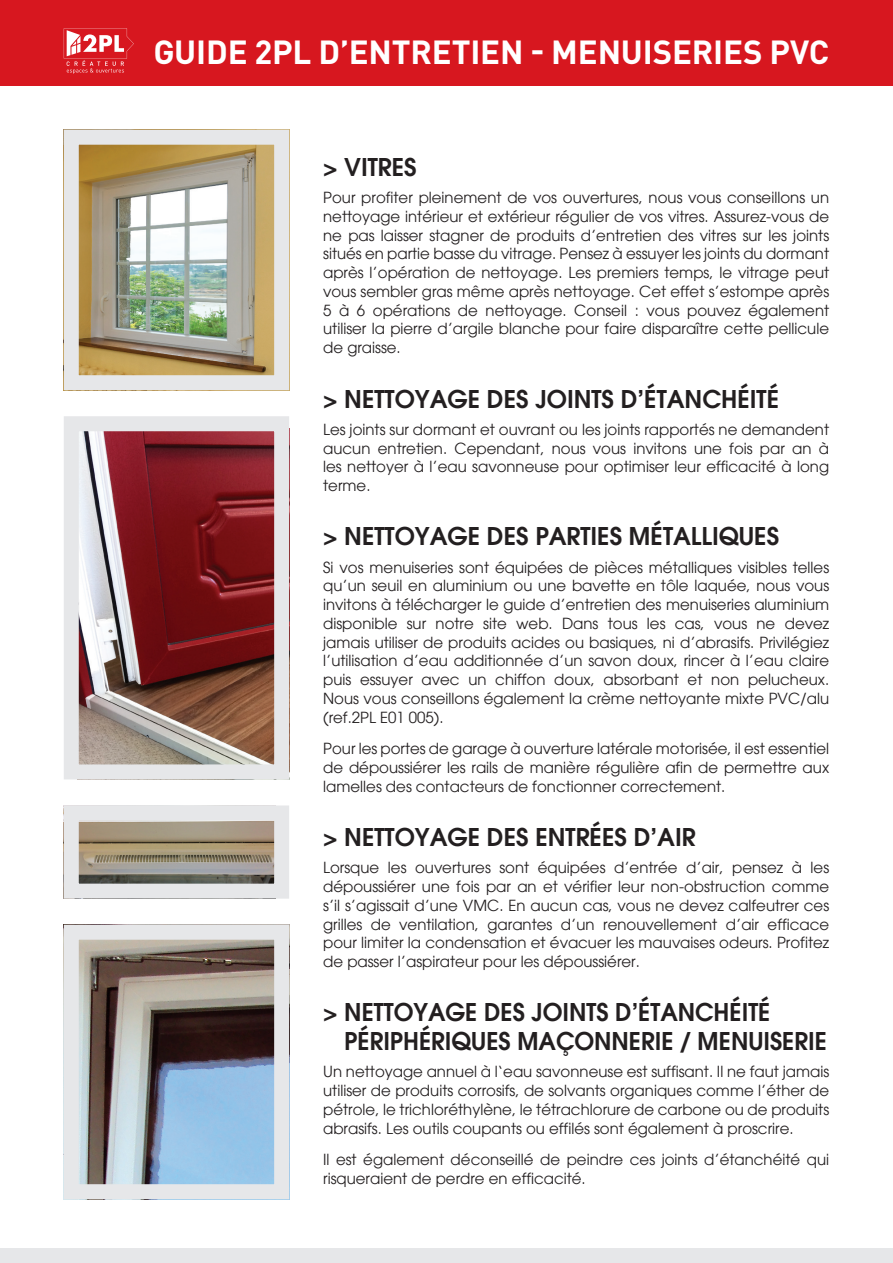
<style>
.page{position:relative;width:893px;height:1263px;background:#fff}
.page>*{position:absolute;margin:0;border:0;box-sizing:border-box;transform-origin:0 0}
.t1{font:700 33px "DIN Pro";letter-spacing:-.005em;color:#fff}
.t2{font:600 24px/28.8px "Avant Garde";color:#231f20}
.t3{font:15px/18.8px "Avant Garde";color:#231f20;text-align:justify}
</style>
<div class="page">
<img style="left:80px;top:146px;width:193px;height:228px">
<div style="left:64px;top:130px;width:225px;height:260px;border:15px solid #e6e7e9"></div>
<img style="left:80px;top:821px;width:193px;height:62px">
<div style="left:64px;top:805px;width:225px;height:94px;border:15px solid #e6e7e9"></div>
<img style="left:80px;top:432px;width:193px;height:331px">
<div style="left:64px;top:416px;width:225px;height:363px;border:15px solid #e6e7e9"></div>
<img style="left:80px;top:941px;width:193px;height:242px">
<div style="left:64px;top:925px;width:225px;height:274px;border:15px solid #e6e7e9"></div>
<div style="left:0;top:1248px;width:893px;height:15px;background:#e6e7e9"></div>
<div style="left:0;top:0;width:893px;height:85px;background:#d7171f"></div>
<svg style="left:64px;top:28px;width:70px;height:46px"></svg>
<h1 class="t1" style="left:153px;top:29px;width:677px">GUIDE 2PL D’ENTRETIEN - MENUISERIES PVC</h1>
<h2 class="t2" style="left:323px;top:152px;width:95px">&gt; VITRES</h2>
<p class="t3" style="left:323px;top:188px;width:508px">Pour profiter pleinement de vos ouvertures, nous vous conseillons un nettoyage intérieur et extérieur régulier de vos vitres. Assurez-vous de ne pas laisser stagner de produits d’entretien des vitres sur les joints situés en partie basse du vitrage. Pensez à essuyer les joints du dormant après l’opération de nettoyage. Les premiers temps, le vitrage peut vous sembler gras même après nettoyage. Cet effet s’estompe après 5 à 6 opérations de nettoyage. Conseil : vous pouvez également utiliser la pierre d’argile blanche pour faire disparaître cette pellicule de graisse.</p>
<h2 class="t2" style="left:323px;top:384px;width:457px">&gt; NETTOYAGE DES JOINTS D’ÉTANCHÉITÉ</h2>
<p class="t3" style="left:323px;top:420px;width:507px">Les joints sur dormant et ouvrant ou les joints rapportés ne demandent aucun entretien. Cependant, nous vous invitons une fois par an à les nettoyer à l’eau savonneuse pour optimiser leur efficacité à long terme.</p>
<h2 class="t2" style="left:323px;top:522px;width:457px">&gt; NETTOYAGE DES PARTIES MÉTALLIQUES</h2>
<p class="t3" style="left:323px;top:558px;width:508px">Si vos menuiseries sont équipées de pièces métalliques visibles telles qu’un seuil en aluminium ou une bavette en tôle laquée, nous vous invitons à télécharger le guide d’entretien des menuiseries aluminium disponible sur notre site web. Dans tous les cas, vous ne devez jamais utiliser de produits acides ou basiques, ni d’abrasifs. Privilégiez l’utilisation d’eau additionnée d’un savon doux, rincer à l’eau claire puis essuyer avec un chiffon doux, absorbant et non pelucheux.<br>Nous vous conseillons également la crème nettoyante mixte PVC/alu (ref.2PL E01 005).</p>
<p class="t3" style="left:323px;top:739px;width:507px">Pour les portes de garage à ouverture latérale motorisée, il est essentiel de dépoussiérer les rails de manière régulière afin de permettre aux lamelles des contacteurs de fonctionner correctement.</p>
<h2 class="t2" style="left:323px;top:822px;width:374px">&gt; NETTOYAGE DES ENTRÉES D’AIR</h2>
<p class="t3" style="left:323px;top:858px;width:508px">Lorsque les ouvertures sont équipées d’entrée d’air, pensez à les dépoussiérer une fois par an et vérifier leur non-obstruction comme s’il s’agissait d’une VMC. En aucun cas, vous ne devez calfeutrer ces grilles de ventilation, garantes d’un renouvellement d’air efficace pour limiter la condensation et évacuer les mauvaises odeurs. Profitez de passer l’aspirateur pour les dépoussiérer.</p>
<h2 class="t2" style="left:344px;top:998px;width:484px;text-indent:-21px">&gt; NETTOYAGE DES JOINTS D’ÉTANCHÉITÉ<br>PÉRIPHÉRIQUES MAÇONNERIE / MENUISERIE</h2>
<p class="t3" style="left:323px;top:1062px;width:508px">Un nettoyage annuel à l‘eau savonneuse est suffisant. Il ne faut jamais utiliser de produits corrosifs, de solvants organiques comme l’éther de pétrole, le trichloréthylène, le tétrachlorure de carbone ou de produits abrasifs. Les outils coupants ou effilés sont également à proscrire.</p>
<p class="t3" style="left:323px;top:1150px;width:507px">Il est également déconseillé de peindre ces joints d’étanchéité qui risqueraient de perdre en efficacité.</p>
</div>
